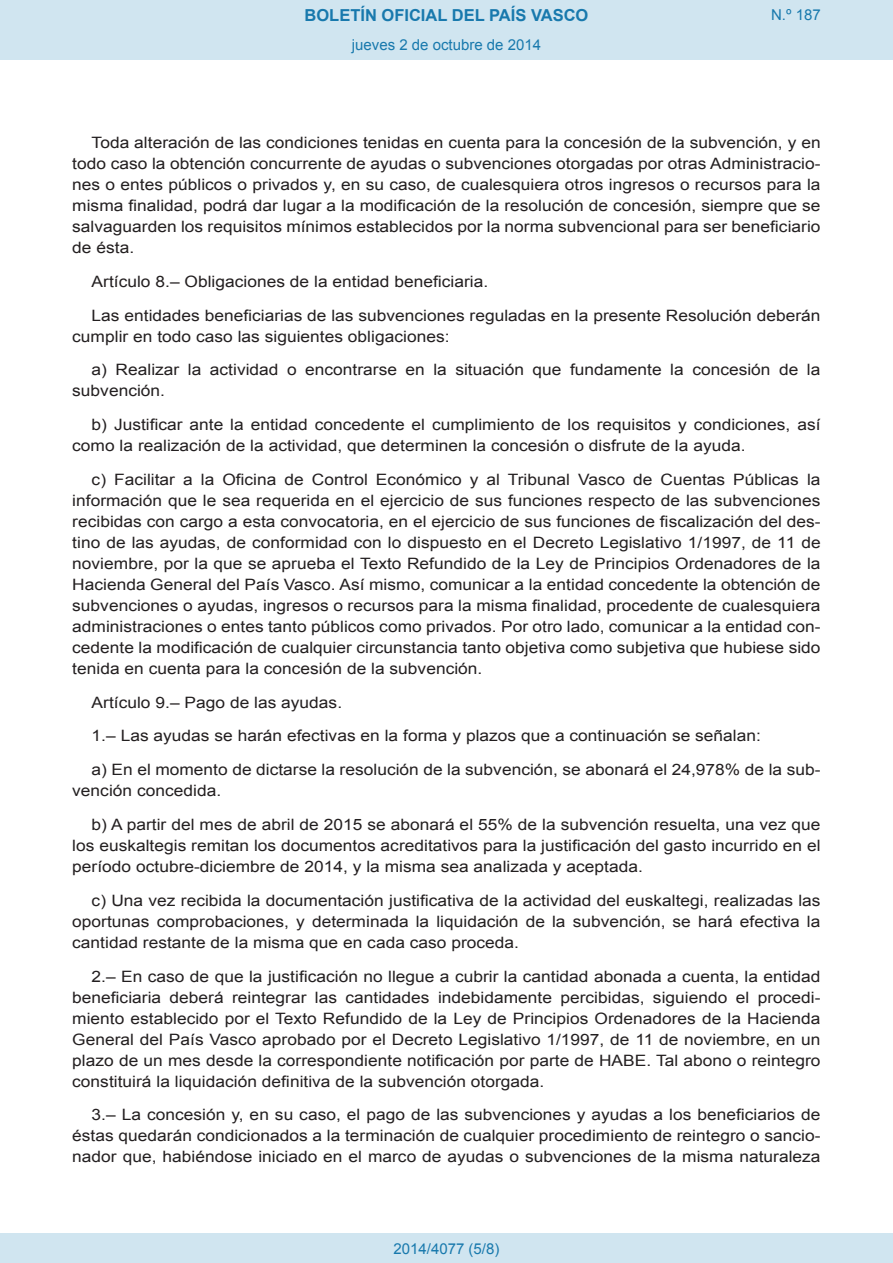
<style>
.page{position:relative;width:893px;height:1263px;background:#fff}
.page>*{position:absolute;margin:0;border:0;box-sizing:border-box;transform-origin:0 0}
.t1{font:700 16.5px "Arial";color:#1879ad}
.BOPVDetalle{font:15.6px/21px "Arial";color:#231f20;text-align:justify;scale:1.11 1}
.Paginacion_Centro{font:15px "Arial";color:#1879ad}
</style>
<div class="page">
<div style="left:0;top:0;width:893px;height:60px;background:#d0e5f0"></div>
<div style="left:0;top:1233px;width:893px;height:30px;background:#d0e5f0"></div>
<p class="t1" style="left:305px;top:4px;width:285px">BOLETÍN OFICIAL DEL PAÍS VASCO</p>
<p class="Paginacion_Centro" style="left:352px;top:35px;width:191px">jueves 2 de octubre de 2014</p>
<p class="Paginacion_Centro" style="left:771px;top:5px;width:51px">N.º 187</p>
<p class="BOPVDetalle" style="left:72px;top:132px;width:676px;text-indent:19px">Toda alteración de las condiciones tenidas en cuenta para la concesión de la subvención, y en todo caso la obtención concurrente de ayudas o subvenciones otorgadas por otras Administracio&shy;nes o entes públicos o privados y, en su caso, de cualesquiera otros ingresos o recursos para la misma finalidad, podrá dar lugar a la modificación de la resolución de concesión, siempre que se salvaguarden los requisitos mínimos establecidos por la norma subvencional para ser beneficiario de ésta.</p>
<p class="BOPVDetalle" style="left:92px;top:271px;width:359px">Artículo 8.– Obligaciones de la entidad beneficiaria.</p>
<p class="BOPVDetalle" style="left:72px;top:305px;width:676px;text-indent:19px">Las entidades beneficiarias de las subvenciones reguladas en la presente Resolución deberán cumplir en todo caso las siguientes obligaciones:</p>
<p class="BOPVDetalle" style="left:72px;top:360px;width:675px;text-indent:19px">a) Realizar la actividad o encontrarse en la situación que fundamente la concesión de la subvención.</p>
<p class="BOPVDetalle" style="left:72px;top:414px;width:676px;text-indent:19px">b) Justificar ante la entidad concedente el cumplimiento de los requisitos y condiciones, así como la realización de la actividad, que determinen la concesión o disfrute de la ayuda.</p>
<p class="BOPVDetalle" style="left:72px;top:469px;width:676px;text-indent:19px">c) Facilitar a la Oficina de Control Económico y al Tribunal Vasco de Cuentas Públicas la información que le sea requerida en el ejercicio de sus funciones respecto de las subvenciones recibidas con cargo a esta convocatoria, en el ejercicio de sus funciones de fiscalización del des&shy;tino de las ayudas, de conformidad con lo dispuesto en el Decreto Legislativo 1/1997, de 11 de noviembre, por la que se aprueba el Texto Refundido de la Ley de Principios Ordenadores de la Hacienda General del País Vasco. Así mismo, comunicar a la entidad concedente la obtención de subvenciones o ayudas, ingresos o recursos para la misma finalidad, procedente de cualesquiera administraciones o entes tanto públicos como privados. Por otro lado, comunicar a la entidad con&shy;cedente la modificación de cualquier circunstancia tanto objetiva como subjetiva que hubiese sido tenida en cuenta para la concesión de la subvención.</p>
<p class="BOPVDetalle" style="left:92px;top:692px;width:227px">Artículo 9.– Pago de las ayudas.</p>
<p class="BOPVDetalle" style="left:92px;top:726px;width:604px">1.– Las ayudas se harán efectivas en la forma y plazos que a continuación se señalan:</p>
<p class="BOPVDetalle" style="left:72px;top:759px;width:676px;text-indent:19px">a) En el momento de dictarse la resolución de la subvención, se abonará el 24,978% de la sub&shy;vención concedida.</p>
<p class="BOPVDetalle" style="left:72px;top:814px;width:676px;text-indent:19px">b) A partir del mes de abril de 2015 se abonará el 55% de la subvención resuelta, una vez que los euskaltegis remitan los documentos acreditativos para la justificación del gasto incurrido en el período octubre-diciembre de 2014, y la misma sea analizada y aceptada.</p>
<p class="BOPVDetalle" style="left:72px;top:890px;width:676px;text-indent:19px">c) Una vez recibida la documentación justificativa de la actividad del euskaltegi, realizadas las oportunas comprobaciones, y determinada la liquidación de la subvención, se hará efectiva la cantidad restante de la misma que en cada caso proceda.</p>
<p class="BOPVDetalle" style="left:72px;top:966px;width:676px;text-indent:19px">2.– En caso de que la justificación no llegue a cubrir la cantidad abonada a cuenta, la entidad beneficiaria deberá reintegrar las cantidades indebidamente percibidas, siguiendo el procedi&shy;miento establecido por el Texto Refundido de la Ley de Principios Ordenadores de la Hacienda General del País Vasco aprobado por el Decreto Legislativo 1/1997, de 11 de noviembre, en un plazo de un mes desde la correspondiente notificación por parte de HABE. Tal abono o reintegro constituirá la liquidación definitiva de la subvención otorgada.</p>
<p class="BOPVDetalle" style="left:72px;top:1104px;width:676px;text-indent:19px">3.– La concesión y, en su caso, el pago de las subvenciones y ayudas a los beneficiarios de éstas quedarán condicionados a la terminación de cualquier procedimiento de reintegro o sancio&shy;nador que, habiéndose iniciado en el marco de ayudas o subvenciones de la misma naturaleza</p>
<p class="Paginacion_Centro" style="left:393px;top:1238px;width:107px">2014/4077 (5/8)</p>
</div>
